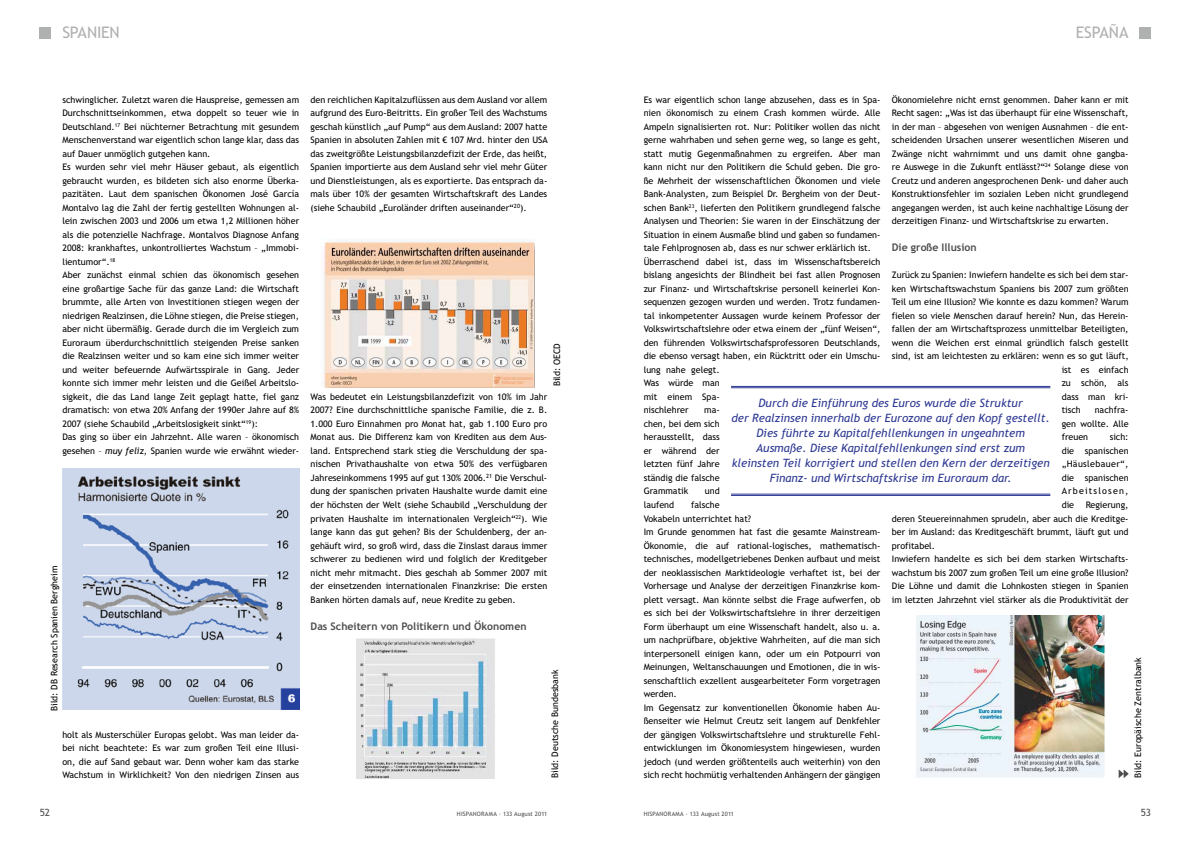
<style>
.page{position:relative;width:1191px;height:842px;background:#fff}
.page>*{position:absolute;margin:0;border:0;box-sizing:border-box;transform-origin:0 0}
.t1{font:16px "Trebuchet";letter-spacing:-.015em;color:#afb0b0}
.t2{font:italic 11.5px/15px "Trebuchet";color:#2d3892;text-align:center}
.t3{font:700 10.5px "Trebuchet";color:#4e4e4d}
.t4{font:10px "Trebuchet";color:#4e4e4d}
.t5{font:9px/13.5px "Trebuchet";color:#000;text-align:justify}
.t6{font:6px "Trebuchet";letter-spacing:.025em;color:#4e4e4d}
.s1{font-style:italic}
</style>
<div class="page">
<div style="left:40px;top:27px;width:11px;height:11px;background:#afb0b0"></div>
<div style="left:1139px;top:27px;width:12px;height:11px;background:#afb0b0"></div>
<img style="left:63px;top:468px;width:236px;height:241px">
<img style="left:324px;top:241px;width:210px;height:146px">
<img style="left:356px;top:638px;width:139px;height:140px">
<img style="left:916px;top:616px;width:188px;height:162px">
<hr style="left:731px;top:386px;width:319px;height:1px;background:#2d3892">
<hr style="left:731px;top:387px;width:319px;height:1px;background:#2d3892">
<hr style="left:731px;top:494px;width:319px;height:1px;background:#2d3892">
<hr style="left:731px;top:495px;width:319px;height:1px;background:#2d3892">
<svg style="left:1118px;top:770px;width:10px;height:8px"></svg>
<h1 class="t1" style="left:62px;top:23px;width:59px">spanien</h1>
<h1 class="t1" style="left:1075px;top:23px;width:54px">espaÑa</h1>
<p class="t5" style="left:62px;top:93px;width:238px;text-align:left">schwinglicher. Zuletzt waren die Hauspreise, gemessen am Durchschnittseinkommen, etwa doppelt so teuer wie in Deutschland.<sup>17</sup> Bei nüchterner Betrachtung mit gesundem Menschenverstand war eigentlich schon lange klar, dass das auf Dauer unmöglich gutgehen kann.<br>Es wurden sehr viel mehr Häuser gebaut, als eigentlich gebraucht wurden, es bildeten sich also enorme Überka&shy;pazitäten. Laut dem spanischen Ökonomen José García Montalvo lag die Zahl der fertig gestellten Wohnungen al&shy;lein zwischen 2003 und 2006 um etwa 1,2 Millionen höher als die potenzielle Nachfrage. Montalvos Diagnose Anfang 2008: krankhaftes, unkontrolliertes Wachstum – „I mmobi&shy;lientumor“.<sup>18<br></sup>Aber zunächst einmal schien das ökonomisch gesehen eine großartige Sache für das ganze Land: die Wirtschaft brummte, alle Arten von I nvestitionen stiegen wegen der niedrigen Realzinsen, die Löhne stiegen, die Preise stiegen, aber nicht übermäßig. Gerade durch die im Vergleich zum Euroraum überdurchschnittlich steigenden Preise sanken die Realzinsen weiter und so kam eine sich immer weiter und weiter befeuernde Aufwärtsspirale in Gang. Jeder konnte sich immer mehr leisten und die Geißel Arbeitslo&shy;sigkeit, die das Land lange Zeit geplagt hatte, fiel ganz dramatisch: von etwa 20% Anfang der 1990er Jahre auf 8% 2007 (siehe Schaubild „Arbeitslosigkeit sinkt“<sup>19</sup>):<br>Das ging so über ein Jahrzehnt. Alle waren – ökonomisch gesehen – <span class="s1">muy feliz</span>, Spanien wurde wie erwähnt wieder-</p>
<p class="t5" style="left:47px;top:711px;width:147px;rotate:-90deg">Bild: DB Research Spanien Bergheim</p>
<p class="t5" style="left:62px;top:727px;width:238px">holt als Musterschüler Europas gelobt. Was man leider da&shy;bei nicht beachtete: Es war zum großen Teil eine I llusi&shy;on, die auf Sand gebaut war. Denn woher kam das starke Wachstum in Wirklichkeit? Von den niedrigen Zinsen aus</p>
<p class="t5" style="left:310px;top:93px;width:238px;text-align:left">den reichlichen Kapitalzuflüssen aus dem Ausland vor allem aufgrund des Euro-Beitritts. Ein großer Teil des Wachstums geschah künstlich „auf Pump“ aus dem Ausland: 2007 hatte Spanien in absoluten Zahlen mit € 107 Mrd. hinter den USA das zweitgrößte Leistungsbilanzdefizit der Erde, das heißt, Spanien importierte aus dem Ausland sehr viel mehr Güter und Dienstleistungen, als es exportierte. Das entsprach da&shy;mals über 10% der gesamten Wirtschaftskraft des Landes (siehe Schaubild „Euroländer driften auseinander“<sup>20</sup>).</p>
<p class="t5" style="left:550px;top:386px;width:45px;rotate:-90deg">Bild: OECD</p>
<p class="t5" style="left:310px;top:390px;width:238px">Was bedeutet ein Leistungsbilanzdefizit von 10% im Jahr 2007? Eine durchschnittliche spanische Familie, die z. B.<br>1.000 Euro Einnahmen pro Monat hat, gab 1.100 Euro pro Monat aus. Die Differenz kam von Krediten aus dem Aus&shy;land. Entsprechend stark stieg die Verschuldung der spa&shy;nischen Privathaushalte von etwa 50% des verfügbaren Jahreseinkommens 1995 auf gut 130% 2006.<sup>21</sup> Die Verschul&shy;dung der spanischen privaten Haushalte wurde damit eine der höchsten der Welt (siehe Schaubild „Verschuldung der privaten Haushalte im internationalen Vergleich“<sup>22</sup>). Wie lange kann das gut gehen? Bis der Schuldenberg, der an&shy;gehäuft wird, so groß wird, dass die Zinslast daraus immer schwerer zu bedienen wird und folglich der Kreditgeber nicht mehr mitmacht. Dies geschah ab Sommer 2007 mit der einsetzenden internationalen Finanzkrise: Die ersten Banken hörten damals auf, neue Kredite zu geben.</p>
<p class="t3" style="left:310px;top:620px;width:217px">Das Scheitern von Politikern und Ökonomen</p>
<p class="t5" style="left:548px;top:778px;width:110px;rotate:-90deg">Bild: Deutsche Bundesbank</p>
<p class="t5" style="left:891px;top:93px;width:238px">Ökonomielehre nicht ernst genommen. Daher kann er mit Recht sagen: „Was ist das überhaupt für eine Wissenschaft, in der man – abgesehen von wenigen Ausnahmen – die ent&shy;scheidenden Ursachen unserer wesentlichen Miseren und Zwänge nicht wahrnimmt und uns damit ohne gangba&shy;re Auswege in die Zukunft entlässt?“<sup>24</sup> Solange diese von Creutz und anderen angesprochenen Denk- und daher auch Konstruktionsfehler im sozialen Leben nicht grundlegend angegangen werden, ist auch keine nachhaltige Lösung der derzeitigen Finanz- und Wirtschaftskrise zu erwarten.</p>
<p class="t3" style="left:891px;top:242px;width:86px">Die große Illusion</p>
<p class="t5" style="left:891px;top:268px;width:238px">Zurück zu Spanien: I nwiefern handelte es sich bei dem star-</p>
<p class="t5" style="left:891px;top:282px;width:238px">ken Wirtschaftswachstum Spaniens bis 2007 zum größten</p>
<p class="t5" style="left:891px;top:295px;width:238px">Teil um eine I llusion? Wie konnte es dazu kommen? Warum</p>
<p class="t5" style="left:891px;top:309px;width:238px">fielen so viele Menschen darauf herein? Nun, das Herein-</p>
<p class="t5" style="left:891px;top:322px;width:238px">fallen der am Wirtschaftsprozess unmittelbar Beteiligten,</p>
<p class="t5" style="left:891px;top:336px;width:238px">wenn die Weichen erst einmal gründlich falsch gestellt</p>
<p class="t5" style="left:891px;top:349px;width:238px">sind, ist am leichtesten zu erklären: wenn es so gut läuft,</p>
<p class="t5" style="left:1061px;top:363px;width:68px">ist es einfach</p>
<p class="t5" style="left:1061px;top:376px;width:68px">zu schön, als</p>
<p class="t5" style="left:1061px;top:390px;width:68px">dass man kri-</p>
<p class="t5" style="left:1061px;top:403px;width:21px">tisch</p>
<p class="t5" style="left:643px;top:93px;width:238px;text-align:left">Es war eigentlich schon lange abzusehen, dass es in Spa&shy;nien ökonomisch zu einem Crash kommen würde. Alle Ampeln signalisierten rot. Nur: Politiker wollen das nicht gerne wahrhaben und sehen gerne weg, so lange es geht, statt mutig Gegenmaßnahmen zu ergreifen. Aber man kann nicht nur den Politikern die Schuld geben. Die gro&shy;ße Mehrheit der wissenschaftlichen Ökonomen und viele Bank-Analysten, zum Beispiel Dr. Bergheim von der Deut&shy;schen Bank<sup>23</sup>, lieferten den Politikern grundlegend falsche Analysen und Theorien: Sie waren in der Einschätzung der Situation in einem Ausmaße blind und gaben so fundamen&shy;tale Fehlprognosen ab, dass es nur schwer erklärlich ist.<br>Überraschend dabei ist, dass im Wissenschaftsbereich bislang angesichts der Blindheit bei fast allen Prognosen zur Finanz- und Wirtschaftskrise personell keinerlei Kon&shy;sequenzen gezogen wurden und werden. Trotz fundamen&shy;tal inkompetenter Aussagen wurde keinem Professor der Volkswirtschaftslehre oder etwa einem der „fünf Weisen“, den führenden Volkswirtschafsprofessoren Deutschlands, die ebenso versagt haben, ein Rücktritt oder ein Umschu&shy;lung nahe gelegt.<br>Was würde man<br>mit einem Spa-<br>nischlehrer</p>
<p class="t2" style="left:731px;top:395px;width:320px">Durch die Einführung des Euros wurde die Struktur<br>der Realzinsen innerhalb der Eurozone auf den Kopf gestellt.<br>Dies führte zu Kapitalfehllenkungen in ungeahntem Ausmaße. Diese Kapitalfehllenkungen sind erst zum kleinsten Teil korrigiert und stellen den Kern der derzeitigen Finanz- und Wirtschaftskrise im Euroraum dar.</p>
<p class="t5" style="left:1061px;top:403px;width:68px;text-indent:33px">nachfra&shy;gen wollte. Alle freuen</p>
<p class="t5" style="left:643px;top:403px;width:77px;text-indent:60px">ma&shy;chen, bei dem sich herausstellt, dass er während der letzten fünf Jahre ständig die falsche Grammatik</p>
<p class="t5" style="left:1061px;top:430px;width:68px;text-indent:48px">sich: die spanischen „Häuslebauer“, die spanischen Arbeitslosen, die</p>
<p class="t5" style="left:705px;top:484px;width:16px">und</p>
<p class="t5" style="left:643px;top:498px;width:238px;text-align:left;text-indent:47px">falsche<br>Vokabeln unterrichtet hat?<br>I m Grunde genommen hat fast die gesamte Mainstream-Ökonomie, die auf rational-logisches, mathematisch&shy;technisches, modellgetriebenes Denken aufbaut und meist der neoklassischen Marktideologie verhaftet ist, bei der Vorhersage und Analyse der derzeitigen Finanzkrise kom&shy;plett versagt. Man könnte selbst die Frage aufwerfen, ob es sich bei der Volkswirtschaftslehre in ihrer derzeitigen Form überhaupt um eine Wissenschaft handelt, also u. a. um nachprüfbare, objektive Wahrheiten, auf die man sich interpersonell einigen kann, oder um ein Potpourri von Meinungen, Weltanschauungen und Emotionen, die in wis&shy;senschaftlich exzellent ausgearbeiteter Form vorgetragen werden.<br>I m Gegensatz zur konventionellen Ökonomie haben Au&shy;ßenseiter wie Helmut Creutz seit langem auf Denkfehler der gängigen Volkswirtschaftslehre und strukturelle Fehl&shy;entwicklungen im Ökonomiesystem hingewiesen, wurden jedoch (und werden größtenteils auch weiterhin) von den sich recht hochmütig verhaltenden Anhängern der gängigen</p>
<p class="t5" style="left:643px;top:498px;width:32px">laufend</p>
<p class="t5" style="left:891px;top:498px;width:238px;text-align:left;text-indent:194px">Regierung, deren Steuereinnahmen sprudeln, aber auch die Kreditge&shy;ber im Ausland: das Kreditgeschäft brummt, läuft gut und profitabel.<br>I nwiefern handelte es sich bei dem starken Wirtschafts&shy;wachstum bis 2007 zum großen Teil um eine große I llusion?<br>Die Löhne und damit die Lohnkosten stiegen in Spanien im letzten Jahrzehnt viel stärker als die Produktivität der</p>
<p class="t5" style="left:1131px;top:778px;width:122px;rotate:-90deg">Bild: Europäische Zentralbank</p>
<p class="t4" style="left:40px;top:807px;width:12px">52</p>
<p class="t6" style="left:457px;top:811px;width:8px">HISPAN</p>
<p class="t6" style="left:477px;top:811px;width:72px">ORAMA · 133 August 2011</p>
<p class="t6" style="left:643px;top:811px;width:8px">HISPAN</p>
<p class="t6" style="left:663px;top:811px;width:72px">ORAMA · 133 August 2011</p>
<p class="t4" style="left:1140px;top:807px;width:12px">53</p>
</div>
